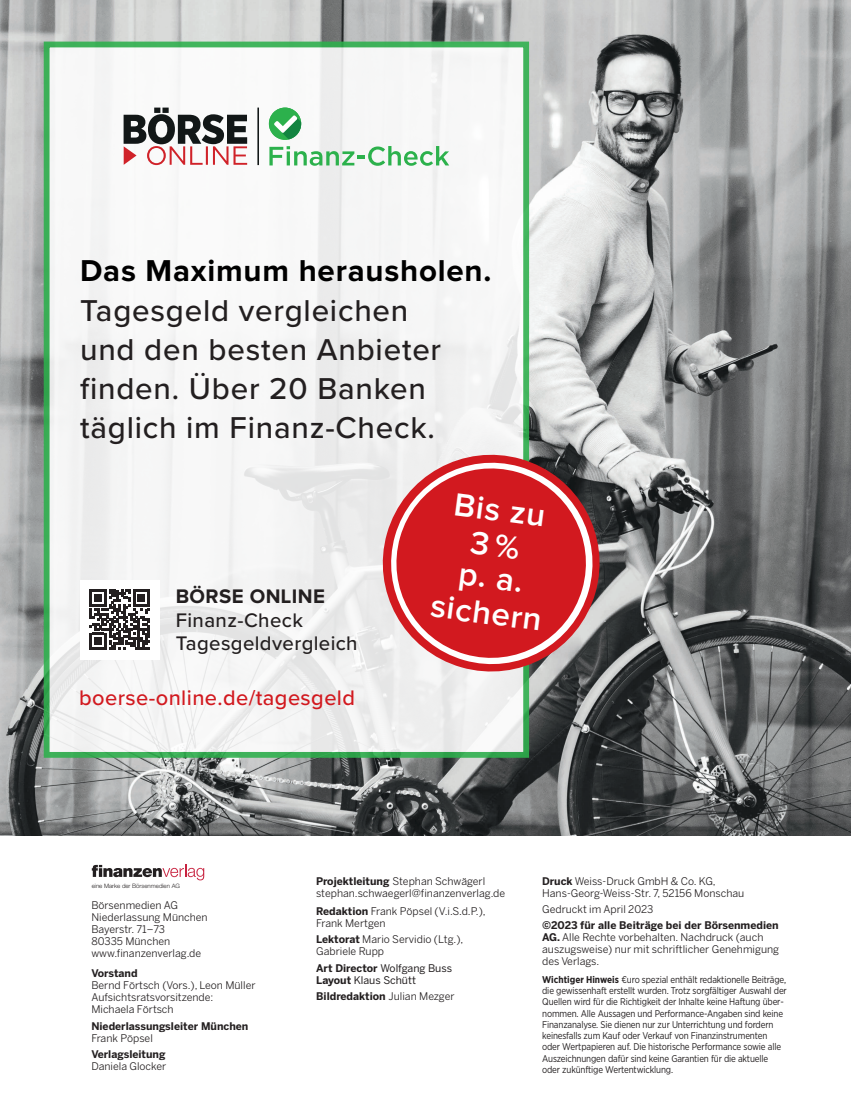
<style>
.page{position:relative;width:851px;height:1106px;background:#fff}
.page>*{position:absolute;margin:0;border:0;box-sizing:border-box;transform-origin:0 0}
.t1{font:600 33.3px/35.8px "Proxima Nova";color:#fff;text-align:center}
.t2{font:500 31.2px/39.3px "Proxima Nova";letter-spacing:.025em;color:#231f20}
.t3{font:500 21.75px "Proxima Nova";letter-spacing:.02em;color:#d2191f}
.t4{font:500 20.4px/23.2px "Proxima Nova";letter-spacing:.02em;color:#231f20}
.EZ_Inhalt_Impressum{font:10.5px/12px "Benton Sans";color:#231f20}
.EZ_Inhalt_Impressum-2{font:700 10.5px/12px "Benton Sans";color:#231f20}
.EZ_Inhalt_Impressum-3{font:10.5px/12px "Benton Sans";color:#231f20}
.EE_0501_BU_links{font:9.75px/11.2px "Gotham Narrow";letter-spacing:-.015em;color:#231f20;scale:.95 1}
.t5{font:300 6px "Helvetica Neue LT Pro";color:#231f20}
.s1{font-weight:700;color:#000}
.s2{font-weight:700}
.s3{font-weight:400}
</style>
<div class="page">
<img style="left:0;top:0;width:850px;height:835px">
<div style="left:47px;top:44px;width:479px;height:711px;background:linear-gradient(to bottom,#f8f8f8,#eff0f0)"></div>
<div style="left:44px;top:42px;width:485px;height:715px;border:6px solid #2db04c"></div>
<div style="left:80px;top:580px;width:79px;height:79px;background:#fff"></div>
<svg style="left:90px;top:589px;width:60px;height:60px"></svg>
<svg style="left:370px;top:442px;width:241px;height:241px"></svg>
<svg style="left:375px;top:447px;width:231px;height:232px"></svg>
<svg style="left:379px;top:451px;width:224px;height:224px"></svg>
<svg style="left:382px;top:454px;width:218px;height:218px"></svg>
<svg style="left:385px;top:458px;width:211px;height:210px;background:#cf464a"></svg>
<svg style="left:123px;top:108px;width:124px;height:57px"></svg>
<svg style="left:269px;top:108px;width:32px;height:32px"></svg>
<hr style="left:257px;top:108px;width:2px;height:57px;background:#121717">
<svg style="left:269px;top:146px;width:180px;height:20px"></svg>
<svg style="left:92px;top:864px;width:112px;height:16px"></svg>
<p class="t2" style="left:80px;top:250px;width:413px"><span class="s1">Das Maximum herausholen.<br></span>Tagesgeld vergleichen<br>und den besten Anbieter finden. Über 20 Banken täglich im Finanz-Check.</p>
<p class="t4" style="left:176px;top:584px;width:183px"><span class="s2">BÖRSE ONLINE<br></span>Finanz-Check<br>Tagesgeldvergleich</p>
<p class="t3" style="left:79px;top:681px;width:277px">boerse-online.de/tagesgeld</p>
<p class="t1" style="left:456px;top:487px;width:93px;rotate:8deg">Bis zu<br>3%</p>
<p class="t1" style="left:438px;top:553px;width:113px;rotate:8deg">p. a. sichern</p>
<p class="t5" style="left:92px;top:881px;width:90px">eine Marke der Börsenmedien AG</p>
<p class="EZ_Inhalt_Impressum" style="left:542px;top:875px;width:203px"><span class="s2">Druck</span> Weiss-Druck GmbH &amp; Co. KG,<br>Hans-Georg-Weiss-Str. 7, 52156 Monschau</p>
<p class="EZ_Inhalt_Impressum" style="left:542px;top:903px;width:113px">Gedruckt im April 2023</p>
<p class="EZ_Inhalt_Impressum" style="left:542px;top:919px;width:238px"><span class="s2">©2023 für alle Beiträge bei der Börsenmedien AG.</span> Alle Rechte vorbehalten. Nachdruck (auch auszugsweise) nur mit schriftlicher Genehmigung des Verlags.</p>
<p class="EE_0501_BU_links" style="left:542px;top:973px;width:259px"><span class="s2">Wichtiger Hinweis</span> €uro spezial enthält redaktionelle Beiträge, die gewissenhaft erstellt wurden. Trotz sorgfältiger Auswahl der Quellen wird für die Richtigkeit der Inhalte keine Haftung über&shy;nommen. Alle Aussagen und Performance-Angaben sind keine Finanzanalyse. Sie dienen nur zur Unterrichtung und fordern keinesfalls zum Kauf oder Verkauf von Finanzinstrumenten oder Wertpapieren auf. Die historische Performance sowie alle Auszeichnungen dafür sind keine Garantien für die aktuelle oder zukünftige Wertentwicklung.</p>
<p class="EZ_Inhalt_Impressum" style="left:316px;top:875px;width:190px"><span class="s2">Projektleitung</span> Stephan Schwägerl stephan.schwaegerl@finanzenverlag.de</p>
<p class="EZ_Inhalt_Impressum" style="left:316px;top:905px;width:171px"><span class="s2">Redaktion</span> Frank Pöpsel (V.i.S.d.P.),<br>Frank Mertgen</p>
<p class="EZ_Inhalt_Impressum" style="left:316px;top:933px;width:149px"><span class="s2">Lektorat</span> Mario Servidio (Ltg.),<br>Gabriele Rupp</p>
<p class="EZ_Inhalt_Impressum-3" style="left:316px;top:962px;width:137px"><span class="s2">Art Director</span> Wolfgang Buss<br><span class="s2">Layout</span> Klaus Schütt</p>
<p class="EZ_Inhalt_Impressum-2" style="left:316px;top:990px;width:140px">Bildredaktion <span class="s3">Julian Mezger</span></p>
<p class="EZ_Inhalt_Impressum" style="left:91px;top:899px;width:118px">Börsenmedien AG<br>Niederlassung München<br>Bayerstr. 71–73<br>80335 München www.finanzenverlag.de</p>
<p class="EZ_Inhalt_Impressum" style="left:91px;top:967px;width:166px"><span class="s2">Vorstand<br></span>Bernd Förtsch (Vors.), Leon Müller<br>Aufsichtsratsvorsitzende:<br>Michaela Förtsch</p>
<p class="EZ_Inhalt_Impressum-2" style="left:91px;top:1020px;width:158px">Niederlassungsleiter München<br><span class="s3">Frank Pöpsel</span></p>
<p class="EZ_Inhalt_Impressum-2" style="left:91px;top:1048px;width:77px">Verlagsleitung<br><span class="s3">Daniela Glocker</span></p>
</div>
